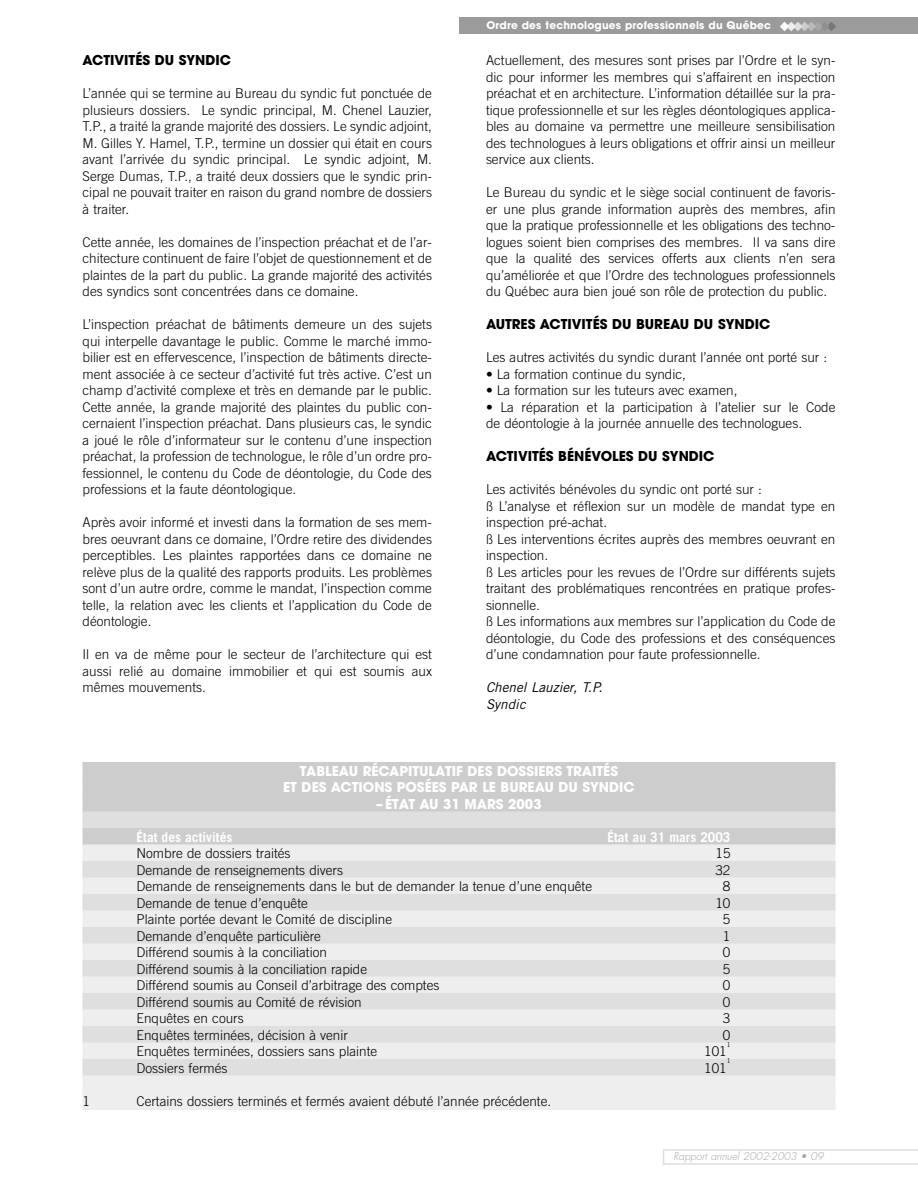
<style>
.page{position:relative;width:918px;height:1188px;background:#fff}
.page>*{position:absolute;margin:0;border:0;box-sizing:border-box;transform-origin:0 0}
.t1{font:300 13.5px/16.5px "Trade Gothic";color:#000;text-align:justify}
.t2{font:700 13.5px/16.5px "Avant Garde";color:#fff;text-align:center}
.t3{font:700 13.5px "Avant Garde";color:#000}
.t4{font:700 13.5px "Trade Gothic";color:#fff}
.t5{font:italic 13.5px/16.5px "Trade Gothic";color:#000}
.t6{font:700 10.5px "Avant Garde";letter-spacing:.02em;color:#fff}
.t7{font:italic 300 10.5px "Futura";color:#a6a6a6}
.t8{font:300 6.75px "Trade Gothic";color:#000}
</style>
<div class="page">
<div style="left:459px;top:17px;width:459px;height:17px;background:#9b9b9b"></div>
<svg style="left:663px;top:1149px;width:255px;height:16px"></svg>
<svg style="left:780px;top:22px;width:56px;height:9px"></svg>
<div style="left:82px;top:762px;width:754px;height:18px;background:#cdcdcd"></div>
<div style="left:82px;top:778px;width:754px;height:18px;background:#cdcdcd"></div>
<div style="left:82px;top:795px;width:754px;height:18px;background:#cdcdcd"></div>
<div style="left:82px;top:811px;width:754px;height:18px;background:#dfdfdf"></div>
<div style="left:82px;top:828px;width:754px;height:18px;background:#cdcdcd"></div>
<div style="left:82px;top:844px;width:754px;height:18px;background:#eee"></div>
<div style="left:82px;top:861px;width:754px;height:18px;background:#dfdfdf"></div>
<div style="left:82px;top:877px;width:754px;height:18px;background:#eee"></div>
<div style="left:82px;top:894px;width:754px;height:18px;background:#dfdfdf"></div>
<div style="left:82px;top:910px;width:754px;height:18px;background:#eee"></div>
<div style="left:82px;top:927px;width:754px;height:18px;background:#dfdfdf"></div>
<div style="left:82px;top:943px;width:754px;height:18px;background:#eee"></div>
<div style="left:82px;top:960px;width:754px;height:18px;background:#dfdfdf"></div>
<div style="left:82px;top:976px;width:754px;height:18px;background:#eee"></div>
<div style="left:82px;top:993px;width:754px;height:18px;background:#dfdfdf"></div>
<div style="left:82px;top:1009px;width:754px;height:18px;background:#eee"></div>
<div style="left:82px;top:1026px;width:754px;height:18px;background:#dfdfdf"></div>
<div style="left:82px;top:1042px;width:754px;height:18px;background:#eee"></div>
<div style="left:82px;top:1059px;width:754px;height:18px;background:#dfdfdf"></div>
<div style="left:82px;top:1075px;width:754px;height:18px;background:#eee"></div>
<div style="left:82px;top:1092px;width:754px;height:18px;background:#eee"></div>
<p class="t3" style="left:82px;top:55px;width:150px">ACTIVITÉS DU SYNDIC</p>
<p class="t1" style="left:82px;top:87px;width:351px">L’année qui se termine au Bureau du syndic fut ponctuée de plusieurs dossiers. Le syndic principal, M. Chenel Lauzier, T.P., a traité la grande majorité des dossiers. Le syndic adjoint, M. Gilles Y. Hamel, T.P., termine un dossier qui était en cours avant l’arrivée du syndic principal. Le syndic adjoint, M.<br>Serge Dumas, T.P., a traité deux dossiers que le syndic prin&shy;cipal ne pouvait traiter en raison du grand nombre de dossiers à traiter.</p>
<p class="t1" style="left:82px;top:235px;width:351px">Cette année, les domaines de l’inspection préachat et de l’ar&shy;chitecture continuent de faire l’objet de questionnement et de plaintes de la part du public. La grande majorité des activités des syndics sont concentrées dans ce domaine.</p>
<p class="t1" style="left:82px;top:318px;width:351px">L’inspection préachat de bâtiments demeure un des sujets qui interpelle davantage le public. Comme le marché immo&shy;bilier est en effervescence, l’inspection de bâtiments directe&shy;ment associée à ce secteur d’activité fut très active. C’est un champ d’activité complexe et très en demande par le public.<br>Cette année, la grande majorité des plaintes du public con&shy;cernaient l’inspection préachat. Dans plusieurs cas, le syndic a joué le rôle d’informateur sur le contenu d’une inspection préachat, la profession de technologue, le rôle d’un ordre pro&shy;fessionnel, le contenu du Code de déontologie, du Code des professions et la faute déontologique.</p>
<p class="t1" style="left:82px;top:516px;width:351px">Après avoir informé et investi dans la formation de ses mem&shy;bres oeuvrant dans ce domaine, l’Ordre retire des dividendes perceptibles. Les plaintes rapportées dans ce domaine ne relève plus de la qualité des rapports produits. Les problèmes sont d’un autre ordre, comme le mandat, l’inspection comme telle, la relation avec les clients et l’application du Code de déontologie.</p>
<p class="t1" style="left:82px;top:648px;width:351px">Il en va de même pour le secteur de l’architecture qui est aussi relié au domaine immobilier et qui est soumis aux mêmes mouvements.</p>
<p class="t6" style="left:486px;top:22px;width:286px">Ordre des technologues professionnels du Québec</p>
<p class="t1" style="left:486px;top:53px;width:351px">Actuellement, des mesures sont prises par l’Ordre et le syn&shy;dic pour informer les membres qui s’affairent en inspection préachat et en architecture. L’information détaillée sur la pra&shy;tique professionnelle et sur les règles déontologiques applica&shy;bles au domaine va permettre une meilleure sensibilisation des technologues à leurs obligations et offrir ainsi un meilleur service aux clients.</p>
<p class="t1" style="left:486px;top:185px;width:351px">Le Bureau du syndic et le siège social continuent de favoris&shy;er une plus grande information auprès des membres, afin que la pratique professionnelle et les obligations des techno&shy;logues soient bien comprises des membres. Il va sans dire que la qualité des services offerts aux clients n’en sera qu’améliorée et que l’Ordre des technologues professionnels du Québec aura bien joué son rôle de protection du public.</p>
<p class="t3" style="left:486px;top:319px;width:286px">AUTRES ACTIVITÉS DU BUREAU DU SYNDIC</p>
<p class="t1" style="left:486px;top:350px;width:343px">Les autres activités du syndic durant l’année ont porté sur :</p>
<p class="t1" style="left:486px;top:367px;width:201px">• La formation continue du syndic,</p>
<p class="t1" style="left:486px;top:383px;width:253px">• La formation sur les tuteurs avec examen,</p>
<p class="t1" style="left:486px;top:400px;width:351px">• La réparation et la participation à l’atelier sur le Code de déontologie à la journée annuelle des technologues.</p>
<p class="t3" style="left:486px;top:451px;width:230px">ACTIVITÉS BÉNÉVOLES DU SYNDIC</p>
<p class="t1" style="left:486px;top:482px;width:351px;text-align:left">Les activités bénévoles du syndic ont porté sur :<br>ß L’analyse et réflexion sur un modèle de mandat type en inspection pré-achat.<br>ß Les interventions écrites auprès des membres oeuvrant en inspection.<br>ß Les articles pour les revues de l’Ordre sur différents sujets traitant des problématiques rencontrées en pratique profes&shy;sionnelle.<br>ß Les informations aux membres sur l’application du Code de déontologie, du Code des professions et des conséquences d’une condamnation pour faute professionnelle.</p>
<p class="t5" style="left:486px;top:680px;width:118px">Chenel Lauzier, T.P.<br>Syndic</p>
<p class="t2" style="left:283px;top:764px;width:353px">TABLEAU RÉCAPITULATIF DES DOSSIERS TRAITÉS<br>ET DES ACTIONS POSÉES PAR LE BUREAU DU SYNDIC</p>
<p class="t2" style="left:376px;top:797px;width:167px">– ÉTAT AU 31 MARS 2003</p>
<p class="t4" style="left:136px;top:832px;width:97px">État des activités</p>
<p class="t4" style="left:607px;top:832px;width:125px">État au 31 mars 2003</p>
<p class="t1" style="left:136px;top:846px;width:156px">Nombre de dossiers traités</p>
<p class="t1" style="left:715px;top:846px;width:17px">15</p>
<p class="t1" style="left:136px;top:863px;width:208px">Demande de renseignements divers</p>
<p class="t1" style="left:715px;top:863px;width:17px">32</p>
<p class="t1" style="left:136px;top:879px;width:457px">Demande de renseignements dans le but de demander la tenue d’une enquête</p>
<p class="t1" style="left:723px;top:879px;width:9px">8</p>
<p class="t1" style="left:136px;top:896px;width:173px">Demande de tenue d’enquête</p>
<p class="t1" style="left:715px;top:896px;width:17px">10</p>
<p class="t1" style="left:136px;top:912px;width:257px">Plainte portée devant le Comité de discipline</p>
<p class="t1" style="left:723px;top:912px;width:9px">5</p>
<p class="t1" style="left:136px;top:929px;width:186px">Demande d’enquête particulière</p>
<p class="t1" style="left:723px;top:929px;width:9px">1</p>
<p class="t1" style="left:136px;top:945px;width:192px">Différend soumis à la conciliation</p>
<p class="t1" style="left:723px;top:945px;width:9px">0</p>
<p class="t1" style="left:136px;top:962px;width:232px">Différend soumis à la conciliation rapide</p>
<p class="t1" style="left:723px;top:962px;width:9px">5</p>
<p class="t1" style="left:136px;top:978px;width:304px">Différend soumis au Conseil d’arbitrage des comptes</p>
<p class="t1" style="left:723px;top:978px;width:9px">0</p>
<p class="t1" style="left:136px;top:995px;width:227px">Différend soumis au Comité de révision</p>
<p class="t1" style="left:723px;top:995px;width:9px">0</p>
<p class="t1" style="left:136px;top:1011px;width:109px">Enquêtes en cours</p>
<p class="t1" style="left:723px;top:1011px;width:9px">3</p>
<p class="t1" style="left:136px;top:1028px;width:213px">Enquêtes terminées, décision à venir</p>
<p class="t1" style="left:723px;top:1028px;width:9px">0</p>
<p class="t1" style="left:136px;top:1044px;width:242px">Enquêtes terminées, dossiers sans plainte</p>
<p class="t1" style="left:704px;top:1044px;width:24px">101</p>
<p class="t8" style="left:727px;top:1042px;width:5px">1</p>
<p class="t8" style="left:727px;top:1058px;width:5px">1</p>
<p class="t1" style="left:136px;top:1061px;width:93px">Dossiers fermés</p>
<p class="t1" style="left:704px;top:1061px;width:24px">101</p>
<p class="t1" style="left:82px;top:1094px;width:9px">1</p>
<p class="t1" style="left:136px;top:1094px;width:416px">Certains dossiers terminés et fermés avaient débuté l’année précédente.</p>
<p class="t7" style="left:673px;top:1151px;width:152px">Rapport annuel 2002-2003 • 09</p>
</div>
